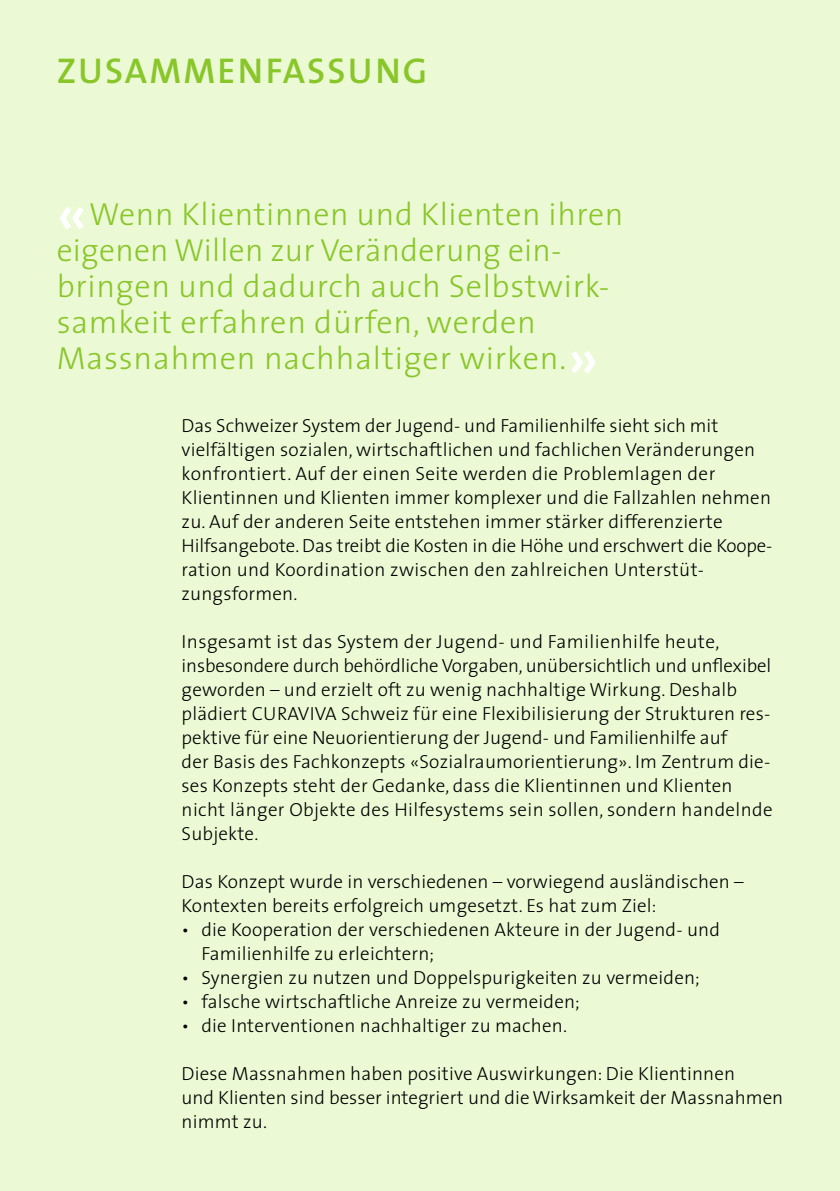
<style>
.page{position:relative;width:840px;height:1191px;background:#fff}
.page>*{position:absolute;margin:0;border:0;box-sizing:border-box;transform-origin:0 0}
.Titel_grün{font:600 36px "The Sans";letter-spacing:.06em;color:#89c62a}
.Grundschrift_Thesen{font:300 32px/36px "The Sans";letter-spacing:.02em;color:#89c62a}
.Grundschrift{font:300 19px/24px "The Sans";letter-spacing:.01em;color:#000}
.s1{font-family:"The Sans Semi Bold Caps";font-weight:400;font-size:60px;color:#fff}
</style>
<div class="page">
<div style="left:0;top:0;width:839px;height:1191px;background:#ebfad4"></div>
<p class="Titel_grün" style="left:57px;top:41px;width:372px">ZUSAMMENFASSUNG</p>
<p class="Grundschrift_Thesen" style="left:57px;top:195px;width:567px"><span class="s1">«</span>Wenn Klientinnen und Klienten ihren eigenen Willen zur Veränderung ein&shy;bringen und dadurch auch Selbstwirk&shy;samkeit erfahren dürfen, werden Massnahmen nachhaltiger wirken.<span class="s1">»</span></p>
<p class="Grundschrift" style="left:181px;top:413px;width:592px">Das Schweizer System der Jugend- und Familienhilfe sieht sich mit vielfältigen sozialen, wirtschaftlichen und fachlichen Veränderungen konfrontiert. Auf der einen Seite werden die Problemlagen der Klientinnen und Klienten immer komplexer und die Fallzahlen nehmen zu. Auf der anderen Seite entstehen immer stärker differenzierte Hilfsangebote. Das treibt die Kosten in die Höhe und erschwert die Koope&shy;ration und Koordination zwischen den zahlreichen Unterstüt&shy;zungsformen.</p>
<p class="Grundschrift" style="left:181px;top:629px;width:592px">Insgesamt ist das System der Jugend- und Familienhilfe heute, insbesondere durch behördliche Vorgaben, unübersichtlich und unflexibel geworden – und erzielt oft zu wenig nachhaltige Wirkung. Deshalb plädiert CURAVIVA Schweiz für eine Flexibilisierung der Strukturen res&shy;pektive für eine Neuorientierung der Jugend- und Familienhilfe auf<br>der Basis des Fachkonzepts «Sozialraumorientierung». Im Zentrum die&shy;ses Konzepts steht der Gedanke, dass die Klientinnen und Klienten nicht länger Objekte des Hilfesystems sein sollen, sondern handelnde Subjekte.</p>
<p class="Grundschrift" style="left:181px;top:869px;width:563px">Das Konzept wurde in verschiedenen – vorwiegend ausländischen –<br>Kontexten bereits erfolgreich umgesetzt. Es hat zum Ziel:</p>
<p class="Grundschrift" style="left:201px;top:917px;width:519px;text-indent:-20px">• die Kooperation der verschiedenen Akteure in der Jugend- und<br>Familienhilfe zu erleichtern;</p>
<p class="Grundschrift" style="left:181px;top:965px;width:519px">• Synergien zu nutzen und Doppelspurigkeiten zu vermeiden;</p>
<p class="Grundschrift" style="left:181px;top:989px;width:399px">• falsche wirtschaftliche Anreize zu vermeiden;</p>
<p class="Grundschrift" style="left:181px;top:1013px;width:386px">• die Interventionen nachhaltiger zu machen.</p>
<p class="Grundschrift" style="left:181px;top:1061px;width:602px">Diese Massnahmen haben positive Auswirkungen: Die Klientinnen<br>und Klienten sind besser integriert und die Wirksamkeit der Massnahmen nimmt zu.</p>
</div>
